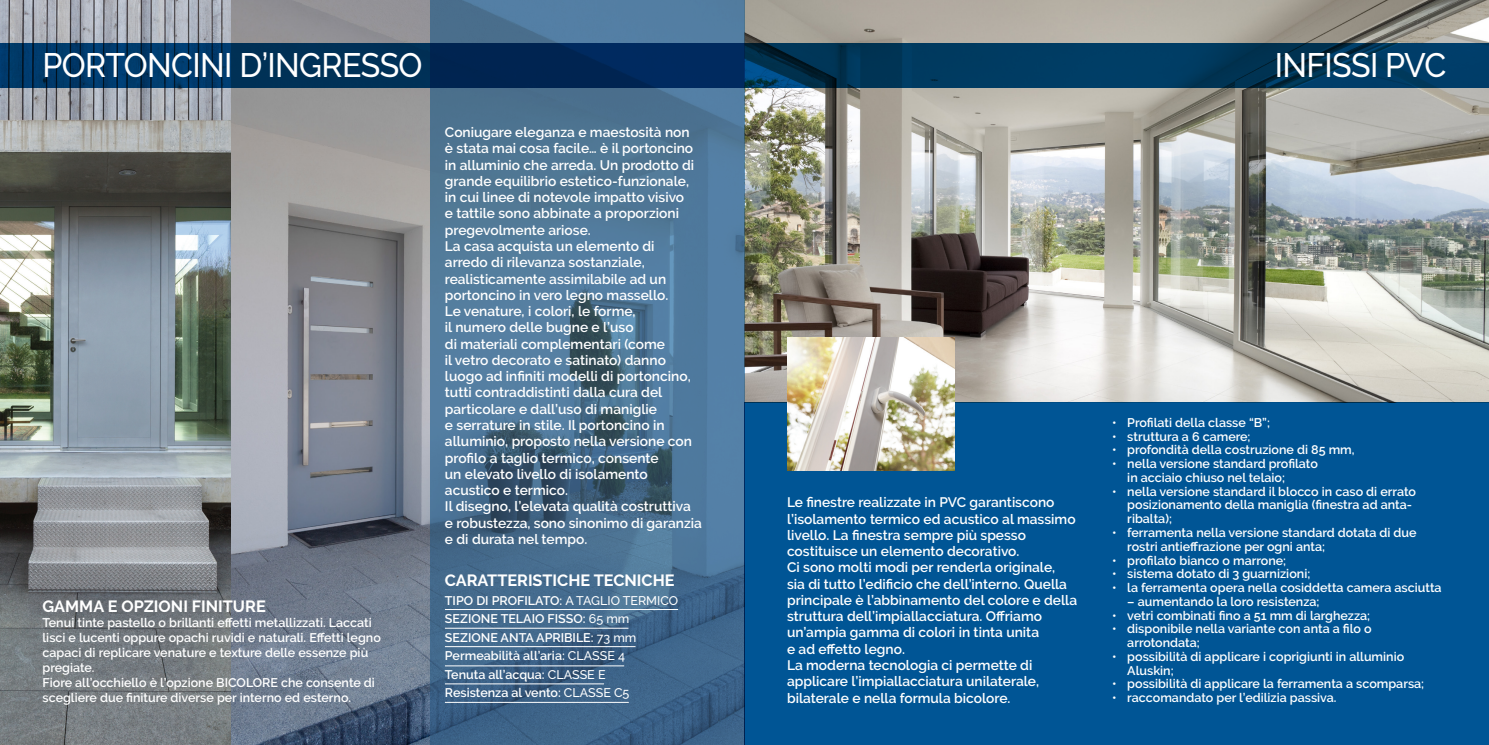
<style>
.page{position:relative;width:1489px;height:745px;background:#fff}
.page>*{position:absolute;margin:0;border:0;box-sizing:border-box;transform-origin:0 0}
.t1{font:500 33.75px "Raleway";letter-spacing:-.02em;color:#fff;scale:.95 1}
.t2{font:700 16.25px "Raleway";color:#fff}
.t3{font:600 13.75px/16.2px "Raleway";color:#fff}
.t4{font:600 12.5px/13.8px "Raleway";color:#fff}
.s1{font-weight:500}
</style>
<div class="page">
<img style="left:230px;top:0;width:199px;height:744px">
<img style="left:744px;top:0;width:744px;height:402px">
<svg style="left:429px;top:0;width:315px;height:744px;background:#4c7192"></svg>
<hr style="left:445px;top:608px;width:233px;height:1px;background:#fff">
<hr style="left:445px;top:627px;width:183px;height:1px;background:#fff">
<hr style="left:445px;top:645px;width:190px;height:1px;background:#fff">
<hr style="left:445px;top:665px;width:179px;height:1px;background:#fff">
<hr style="left:445px;top:683px;width:159px;height:1px;background:#fff">
<hr style="left:445px;top:701px;width:183px;height:1px;background:#fff">
<img style="left:0;top:0;width:230px;height:744px">
<svg style="left:0;top:43px;width:1488px;height:44px;background:#00335b"></svg>
<div style="left:744px;top:402px;width:744px;height:342px;background:#005595"></div>
<img style="left:787px;top:338px;width:167px;height:132px">
<h1 class="t1" style="left:43px;top:46px;width:401px">PORTONCINI D’INGRESSO</h1>
<h1 class="t1" style="left:1274px;top:46px;width:182px">INFISSI PVC</h1>
<p class="t2" style="left:43px;top:596px;width:225px">GAMMA E OPZIONI FINITURE</p>
<p class="t4" style="left:43px;top:615px;width:340px;line-height:15px">Tenui tinte pastello o brillanti effetti metallizzati. Laccati lisci e lucenti oppure opachi ruvidi e naturali. Effetti legno capaci di replicare venature e texture delle essenze più pregiate.<br>Fiore all’occhiello è l’opzione BICOLORE che consente di scegliere due finiture diverse per interno ed esterno.</p>
<p class="t3" style="left:445px;top:124px;width:258px">Coniugare eleganza e maestosità non<br>è stata mai cosa facile… è il portoncino in alluminio che arreda. Un prodotto di grande equilibrio estetico-funzionale, in cui linee di notevole impatto visivo<br>e tattile sono abbinate a proporzioni pregevolmente ariose.<br>La casa acquista un elemento di<br>arredo di rilevanza sostanziale, realisticamente assimilabile ad un portoncino in vero legno massello.<br>Le venature, i colori, le forme,<br>il numero delle bugne e l’uso<br>di materiali complementari (come<br>il vetro decorato e satinato) danno luogo ad infiniti modelli di portoncino, tutti contraddistinti dalla cura del particolare e dall’uso di maniglie<br>e serrature in stile. Il portoncino in alluminio, proposto nella versione con profilo a taglio termico, consente<br>un elevato livello di isolamento acustico e termico.<br>Il disegno, l’elevata qualità costruttiva e robustezza, sono sinonimo di garanzia e di durata nel tempo.</p>
<p class="t2" style="left:445px;top:570px;width:231px">CARATTERISTICHE TECNICHE</p>
<p class="t4" style="left:445px;top:590px;width:235px;line-height:18.5px">TIPO DI PROFILATO: <span class="s1">A TAGLIO TERMICO<br></span>SEZIONE TELAIO FISSO: <span class="s1">65 mm<br></span>SEZIONE ANTA APRIBILE: <span class="s1">73 mm<br></span>Permeabilità all’aria: <span class="s1">CLASSE 4<br></span>Tenuta all’acqua: <span class="s1">CLASSE E<br></span>Resistenza al vento: <span class="s1">CLASSE C5</span></p>
<p class="t3" style="left:787px;top:494px;width:292px">Le finestre realizzate in PVC garantiscono l’isolamento termico ed acustico al massimo livello. La finestra sempre più spesso costituisce un elemento decorativo.<br>Ci sono molti modi per renderla originale,<br>sia di tutto l’edificio che dell’interno. Quella principale è l’abbinamento del colore e della struttura dell’impiallacciatura. Offriamo un’ampia gamma di colori in tinta unita<br>e ad effetto legno.<br>La moderna tecnologia ci permette di applicare l’impiallacciatura unilaterale, bilaterale e nella formula bicolore.</p>
<p class="t4" style="left:1112px;top:415px;width:159px">• Profilati della classe “B”;</p>
<p class="t4" style="left:1112px;top:429px;width:140px">• struttura a 6 camere;</p>
<p class="t4" style="left:1112px;top:443px;width:244px">• profondità della costruzione di 85 mm,</p>
<p class="t4" style="left:1127px;top:456px;width:192px;text-indent:-15px">• nella versione standard profilato in acciaio chiuso nel telaio;</p>
<p class="t4" style="left:1127px;top:484px;width:290px;text-indent:-15px">• nella versione standard il blocco in caso di errato posizionamento della maniglia (finestra ad anta&shy;ribalta);</p>
<p class="t4" style="left:1127px;top:525px;width:291px;text-indent:-15px">• ferramenta nella versione standard dotata di due rostri antieffrazione per ogni anta;</p>
<p class="t4" style="left:1112px;top:553px;width:175px">• profilato bianco o marrone;</p>
<p class="t4" style="left:1112px;top:566px;width:199px">• sistema dotato di 3 guarnizioni;</p>
<p class="t4" style="left:1112px;top:580px;width:331px">• la ferramenta opera nella cosiddetta camera asciutta</p>
<p class="t4" style="left:1127px;top:594px;width:194px">– aumentando la loro resistenza;</p>
<p class="t4" style="left:1112px;top:608px;width:259px">• vetri combinati fino a 51 mm di larghezza;</p>
<p class="t4" style="left:1127px;top:621px;width:246px;text-indent:-15px">• disponibile nella variante con anta a filo o arrotondata;</p>
<p class="t4" style="left:1127px;top:649px;width:278px;text-indent:-15px">• possibilità di applicare i coprigiunti in alluminio<br>Aluskin;</p>
<p class="t4" style="left:1112px;top:676px;width:313px">• possibilità di applicare la ferramenta a scomparsa;</p>
<p class="t4" style="left:1112px;top:690px;width:226px">• raccomandato per l’edilizia passiva.</p>
</div>
